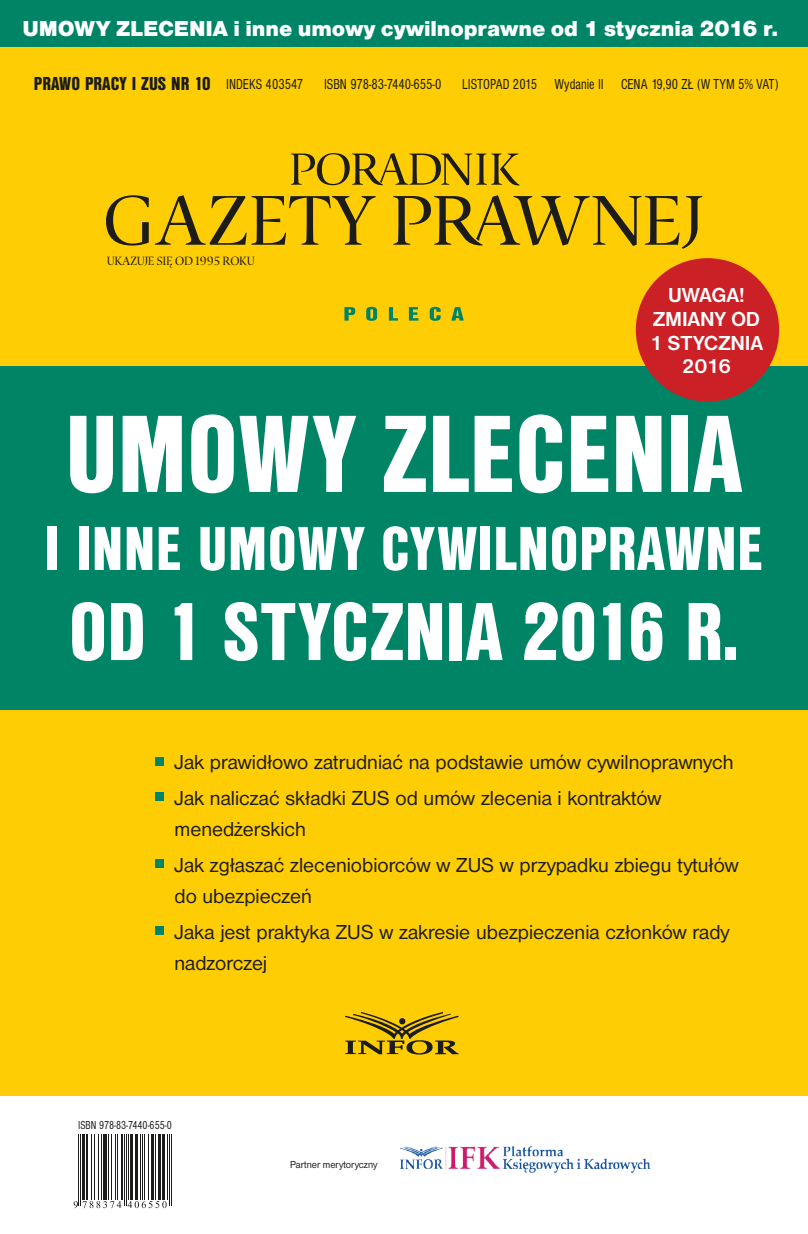
<style>
.page{position:relative;width:808px;height:1234px;background:#fff}
.page>*{position:absolute;margin:0;border:0;box-sizing:border-box;transform-origin:0 0}
.t1{font:114px "Nimbus San DEE Blac Cond";color:#fff}
.t2{font:85.5px "Nimbus San DEE Blac Cond";color:#fff}
.t3{font:64.5px "Nimbus San DEE Blac Cond";letter-spacing:.01em;color:#fff}
.t4{font:22.5px "Nimbus San DEE Blac";letter-spacing:-.005em;color:#fff}
.t5{font:21px/35.4px "Nimbus San DEE";color:#1c1c1b}
.t6{font:700 21px/23.9px "Nimbus San DEE";letter-spacing:-.01em;color:#fff}
.t7{font:19.5px "Nimbus San DEE Blac Cond";color:#1c1c1b}
.t8{font:condensed 15px "Nimbus San DEE";color:#1c1c1b;scale:.9 1}
.t9{font:condensed 12px "Nimbus San DEE";color:#1c1c1b;scale:.9 1}
.t10{font:11.7px "Fedra Serif Display";letter-spacing:.01em;color:#1c1c1b}
.t11{font:10.5px "Nimbus San DEE";color:#1c1c1b;scale:.95 1}
.s1{font-family:"Nimbus San DEE Blac Cond";font-stretch:normal;font-size:19.5px}
</style>
<div class="page">
<div style="left:0;top:0;width:808px;height:1095px;background:#ffcd04"></div>
<hr style="left:79px;top:1131px;width:1px;height:74px;background:#1c1c1b">
<hr style="left:81px;top:1131px;width:1px;height:74px;background:#1c1c1b">
<hr style="left:83px;top:1131px;width:2px;height:68px;background:#1c1c1b">
<hr style="left:87px;top:1131px;width:1px;height:68px;background:#1c1c1b">
<hr style="left:91px;top:1131px;width:1px;height:68px;background:#1c1c1b">
<hr style="left:94px;top:1131px;width:1px;height:68px;background:#1c1c1b">
<hr style="left:98px;top:1131px;width:1px;height:68px;background:#1c1c1b">
<hr style="left:101px;top:1131px;width:1px;height:68px;background:#1c1c1b">
<hr style="left:103px;top:1131px;width:4px;height:68px;background:#1c1c1b">
<hr style="left:108px;top:1131px;width:1px;height:68px;background:#1c1c1b">
<hr style="left:111px;top:1131px;width:1px;height:68px;background:#1c1c1b">
<hr style="left:115px;top:1131px;width:1px;height:68px;background:#1c1c1b">
<hr style="left:117px;top:1131px;width:1px;height:68px;background:#1c1c1b">
<hr style="left:121px;top:1131px;width:2px;height:68px;background:#1c1c1b">
<hr style="left:124px;top:1131px;width:1px;height:74px;background:#1c1c1b">
<hr style="left:126px;top:1131px;width:1px;height:74px;background:#1c1c1b">
<hr style="left:128px;top:1131px;width:1px;height:68px;background:#1c1c1b">
<hr style="left:130px;top:1131px;width:3px;height:68px;background:#1c1c1b">
<hr style="left:135px;top:1131px;width:3px;height:68px;background:#1c1c1b">
<hr style="left:140px;top:1131px;width:1px;height:68px;background:#1c1c1b">
<hr style="left:142px;top:1131px;width:1px;height:68px;background:#1c1c1b">
<hr style="left:144px;top:1131px;width:1px;height:68px;background:#1c1c1b">
<hr style="left:149px;top:1131px;width:1px;height:68px;background:#1c1c1b">
<hr style="left:152px;top:1131px;width:2px;height:68px;background:#1c1c1b">
<hr style="left:155px;top:1131px;width:1px;height:68px;background:#1c1c1b">
<hr style="left:158px;top:1131px;width:3px;height:68px;background:#1c1c1b">
<hr style="left:162px;top:1131px;width:3px;height:68px;background:#1c1c1b">
<hr style="left:167px;top:1131px;width:1px;height:68px;background:#1c1c1b">
<hr style="left:169px;top:1131px;width:1px;height:74px;background:#1c1c1b">
<hr style="left:171px;top:1131px;width:1px;height:74px;background:#1c1c1b">
<svg style="left:74px;top:1200px;width:47px;height:7px"></svg>
<svg style="left:128px;top:1201px;width:39px;height:6px"></svg>
<div style="left:77px;top:1116px;width:106px;height:17px;background:#fff"></div>
<div style="left:0;top:366px;width:808px;height:343px;background:#008466"></div>
<svg style="left:344px;top:307px;width:120px;height:14px"></svg>
<svg style="left:345px;top:1012px;width:114px;height:42px"></svg>
<svg style="left:106px;top:195px;width:596px;height:54px"></svg>
<svg style="left:291px;top:153px;width:229px;height:32px"></svg>
<div style="left:156px;top:756px;width:8px;height:9px;background:#008466"></div>
<div style="left:156px;top:792px;width:8px;height:8px;background:#008466"></div>
<div style="left:156px;top:859px;width:8px;height:8px;background:#008466"></div>
<div style="left:156px;top:926px;width:8px;height:8px;background:#008466"></div>
<div style="left:636px;top:258px;width:143px;height:143px;background:#cc2027;border-radius:50%"></div>
<img style="left:400px;top:1146px;width:251px;height:27px">
<div style="left:0;top:0;width:808px;height:47px;background:#008466"></div>
<p class="t4" style="left:22px;top:15px;width:757px">Umowy zlecenia i inne umowy cywilnoprawne od 1 stycznia 2016 r.</p>
<p class="t7" style="left:34px;top:72px;width:10px">PRAWO</p>
<p class="t7" style="left:85px;top:72px;width:10px">PRACY</p>
<p class="t8" style="left:132px;top:76px;width:192px"><span class="s1">I ZUS NR 10</span> INDEKS 403547</p>
<p class="t8" style="left:324px;top:76px;width:132px">ISBN 978-83-7440-655-0</p>
<p class="t8" style="left:462px;top:76px;width:353px">LISTOPAD 2015 Wydanie II CENA 19,90 ZŁ (W TYM 5% VAT)</p>
<p class="t10" style="left:107px;top:253px;width:149px">UKAZUJE SIĘ OD 1995 ROKU</p>
<p class="t6" style="left:650px;top:283px;width:112px;text-indent:18px">UWAGA!<br>ZMIANY OD<br>1 STYCZNI</p>
<p class="t6" style="left:750px;top:331px;width:14px">A</p>
<p class="t6" style="left:682px;top:354px;width:51px">2016</p>
<h1 class="t1" style="left:66px;top:389px;width:673px">UMOWY ZLECENIA</h1>
<h3 class="t3" style="left:45px;top:511px;width:719px">I INNE UMOWY CYWILNOPRAWNE</h3>
<h2 class="t2" style="left:69px;top:582px;width:672px">OD 1 STYCZNIA 2016 R.</h2>
<p class="t5" style="left:174px;top:744px;width:560px">Jak prawidłowo zatrudniać na podstawie umów cywilnoprawnych<br>Jak naliczać składki ZUS od umów zlecenia i kontraktów</p>
<p class="t5" style="left:174px;top:811px;width:566px">menedżerskich<br>Jak zgłaszać zleceniobiorców w ZUS w przypadku zbiegu tytułów</p>
<p class="t5" style="left:174px;top:878px;width:557px">do ubezpieczeń<br>Jaka jest praktyka ZUS w zakresie ubezpieczenia członków rady</p>
<p class="t5" style="left:174px;top:945px;width:94px">nadzorczej</p>
<p class="t9" style="left:78px;top:1118px;width:106px">ISBN 978-83-7440-655-0</p>
<p class="t11" style="left:290px;top:1158px;width:94px">Partner merytoryczny</p>
</div>
